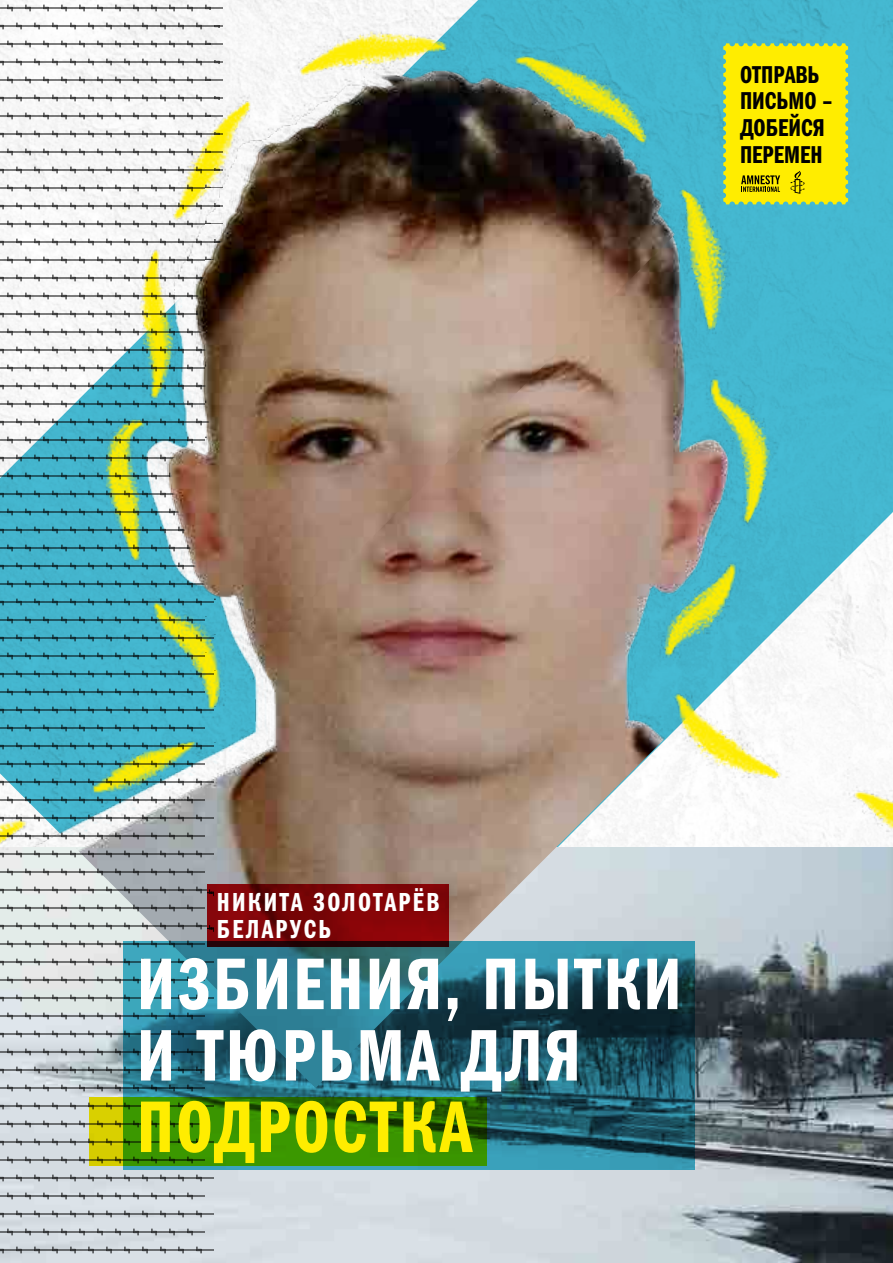
<style>
.page{position:relative;width:893px;height:1263px;background:#fff}
.page>*{position:absolute;margin:0;border:0;box-sizing:border-box;transform-origin:0 0}
.t1{font:600 73.5px/71.4px "Franklin Gothic Cmpr ITC";letter-spacing:.035em;color:#fff}
.t2{font:600 26.25px/26.8px "Franklin Gothic Cmpr ITC";letter-spacing:.09em;color:#fff}
.t3{font:600 24.6px/26.5px "Franklin Gothic Cmpr ITC";color:#000}
</style>
<div class="page">
<img style="left:222px;top:956px;width:671px;height:307px">
<img style="left:694px;top:956px;width:173px;height:132px">
<img style="left:222px;top:0;width:671px;height:956px">
<svg style="left:0;top:0;width:222px;height:1263px;background:#bac9cd"></svg>
<hr style="left:205px;top:1260px;width:17px;height:3px;background:#fff">
<div style="left:214px;top:1243px;width:8px;height:13px;background:#d9e0e6"></div>
<div style="left:205px;top:1224px;width:17px;height:15px;background:#d4dbe1"></div>
<div style="left:214px;top:1207px;width:8px;height:14px;background:#d7dee4"></div>
<div style="left:205px;top:1188px;width:17px;height:15px;background:#d5dce2"></div>
<div style="left:214px;top:1171px;width:8px;height:14px;background:#d5dce2"></div>
<svg style="left:205px;top:903px;width:3px;height:15px"></svg>
<div style="left:205px;top:867px;width:17px;height:15px;background:#a6adb3"></div>
<div style="left:214px;top:850px;width:8px;height:13px;background:#a1abb3"></div>
<div style="left:205px;top:831px;width:17px;height:15px;background:#a3aab0"></div>
<div style="left:214px;top:0;width:8px;height:6px;background:#fff"></div>
<img style="left:28px;top:9px;width:745px;height:831px">
<svg style="left:208px;top:884px;width:241px;height:57px;background:#7f0407"></svg>
<svg style="left:123px;top:941px;width:571px;height:229px;background:#236576"></svg>
<svg style="left:89px;top:1097px;width:398px;height:68px;background:#3e8700"></svg>
<svg style="left:723px;top:43px;width:125px;height:161px;background:#f1e509"></svg>
<p class="t3" style="left:740px;top:61px;width:94px">ОТПРАВЬ<br>ПИСЬМО –<br>ДОБЕЙСЯ<br>ПЕРЕМЕН</p>
<p class="t2" style="left:217px;top:889px;width:224px">НИКИТА ЗОЛОТАРЁВ<br>БЕЛАРУСЬ</p>
<p class="t1" style="left:137px;top:949px;width:546px">ИЗБИЕНИЯ, ПЫТКИ<br>И ТЮРЬМА ДЛЯ<br>ПОДРОСТКА</p>
</div>
